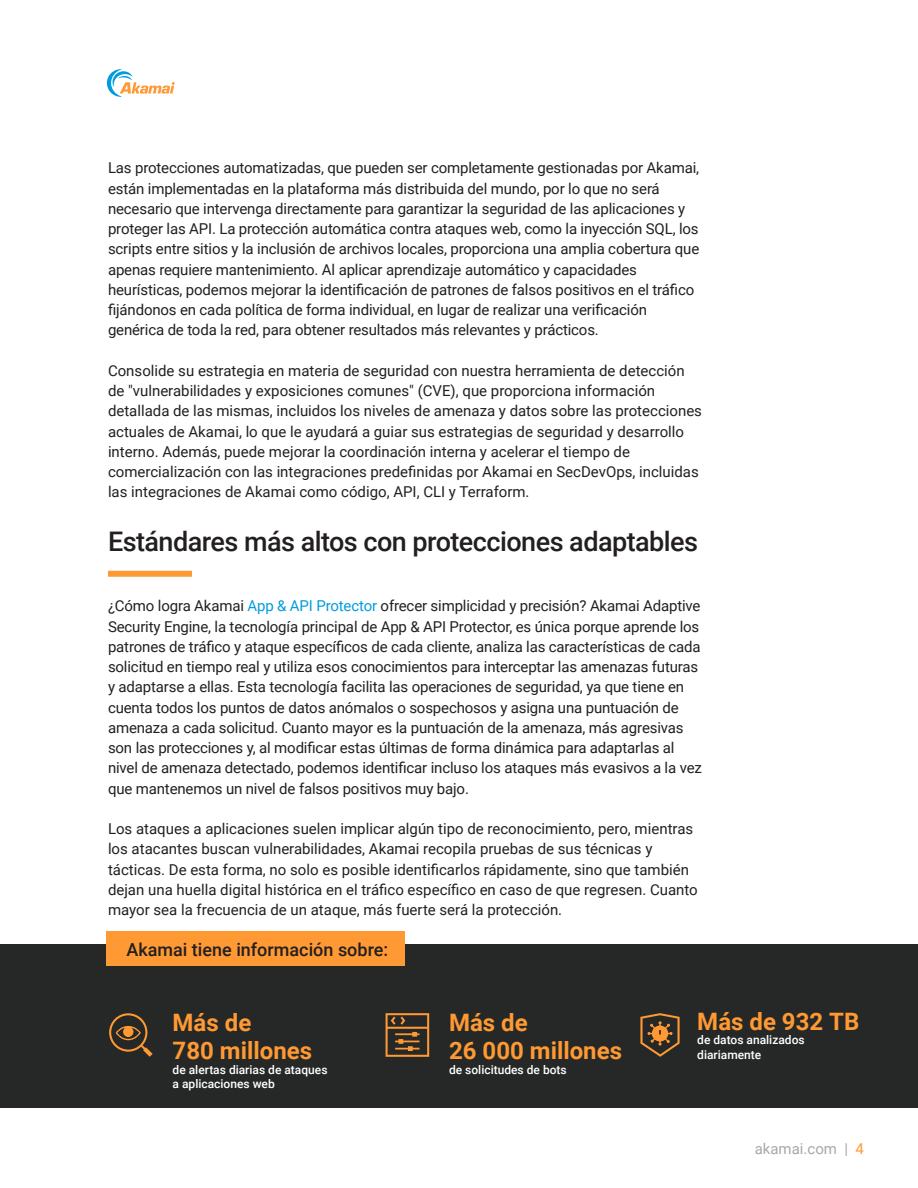
<style>
.page{position:relative;width:918px;height:1188px;background:#fff}
.page>*{position:absolute;margin:0;border:0;box-sizing:border-box;transform-origin:0 0}
.H1_-_Orange_bar{font:500 27px "Roboto";letter-spacing:-.02em;color:#231f20}
.t1{font:700 24px/28.8px "Roboto";color:#f93}
.Sidebar_-_Orange_box_head{font:500 18px "Roboto";color:#231f20}
.Body{font:15px/20.2px "Roboto";letter-spacing:-.01em;color:#231f20}
.t2{font:15px "Roboto";color:#a8a8aa}
.t3{font:500 12px/14.4px "Roboto";color:#fff}
.s1{color:#009cde}
.s2{color:#f93}
</style>
<div class="page">
<svg style="left:107px;top:69px;width:68px;height:28px"></svg>
<svg style="left:108px;top:571px;width:84px;height:6px"></svg>
<div style="left:0;top:945px;width:918px;height:163px;background:#252826"></div>
<div style="left:107px;top:932px;width:298px;height:34px;background:#f93"></div>
<svg style="left:386px;top:1013px;width:43px;height:44px"></svg>
<svg style="left:640px;top:1013px;width:40px;height:44px"></svg>
<svg style="left:109px;top:1013px;width:44px;height:44px"></svg>
<p class="Body" style="left:108px;top:157px;width:593px">Las protecciones automatizadas, que pueden ser completamente gestionadas por Akamai, están implementadas en la plataforma más distribuida del mundo, por lo que no será necesario que intervenga directamente para garantizar la seguridad de las aplicaciones y proteger las API. La protección automática contra ataques web, como la inyección SQL, los scripts entre sitios y la inclusión de archivos locales, proporciona una amplia cobertura que apenas requiere mantenimiento. Al aplicar aprendizaje automático y capacidades heurísticas, podemos mejorar la identificación de patrones de falsos positivos en el tráfico fijándonos en cada política de forma individual, en lugar de realizar una verificación genérica de toda la red, para obtener resultados más relevantes y prácticos.</p>
<p class="Body" style="left:108px;top:360px;width:596px">Consolide su estrategia en materia de seguridad con nuestra herramienta de detección de "vulnerabilidades y exposiciones comunes" (CVE), que proporciona información detallada de las mismas, incluidos los niveles de amenaza y datos sobre las protecciones actuales de Akamai, lo que le ayudará a guiar sus estrategias de seguridad y desarrollo interno. Además, puede mejorar la coordinación interna y acelerar el tiempo de comercialización con las integraciones predefinidas por Akamai en SecDevOps, incluidas las integraciones de Akamai como código, API, CLI y Terraform.</p>
<p class="H1_-_Orange_bar" style="left:108px;top:522px;width:592px">Estándares más altos con protecciones adaptables</p>
<p class="Body" style="left:108px;top:595px;width:595px">¿Cómo logra Akamai <span class="s1">App &amp; API Protector</span> ofrecer simplicidad y precisión? Akamai Adaptive Security Engine, la tecnología principal de App &amp; API Protector, es única porque aprende los patrones de tráfico y ataque específicos de cada cliente, analiza las características de cada solicitud en tiempo real y utiliza esos conocimientos para interceptar las amenazas futuras y adaptarse a ellas. Esta tecnología facilita las operaciones de seguridad, ya que tiene en cuenta todos los puntos de datos anómalos o sospechosos y asigna una puntuación de amenaza a cada solicitud. Cuanto mayor es la puntuación de la amenaza, más agresivas son las protecciones y, al modificar estas últimas de forma dinámica para adaptarlas al nivel de amenaza detectado, podemos identificar incluso los ataques más evasivos a la vez que mantenemos un nivel de falsos positivos muy bajo.</p>
<p class="Body" style="left:108px;top:818px;width:591px">Los ataques a aplicaciones suelen implicar algún tipo de reconocimiento, pero, mientras los atacantes buscan vulnerabilidades, Akamai recopila pruebas de sus técnicas y tácticas. De esta forma, no solo es posible identificarlos rápidamente, sino que también dejan una huella digital histórica en el tráfico específico en caso de que regresen. Cuanto mayor sea la frecuencia de un ataque, más fuerte será la protección.</p>
<p class="Sidebar_-_Orange_box_head" style="left:126px;top:937px;width:263px">Akamai tiene información sobre:</p>
<p class="t1" style="left:173px;top:1007px;width:141px">Más de<br>780 millones</p>
<p class="t3" style="left:173px;top:1062px;width:156px">de alertas diarias de ataques a aplicaciones web</p>
<p class="t1" style="left:449px;top:1007px;width:175px">Más de<br>26 000 millones</p>
<p class="t3" style="left:449px;top:1062px;width:119px">de solicitudes de bots</p>
<p class="t1" style="left:697px;top:1006px;width:164px">Más de 932 TB</p>
<p class="t3" style="left:697px;top:1033px;width:109px">de datos analizados diariamente</p>
<p class="t2" style="left:755px;top:1139px;width:111px">akamai.com | <span class="s2">4</span></p>
</div>
